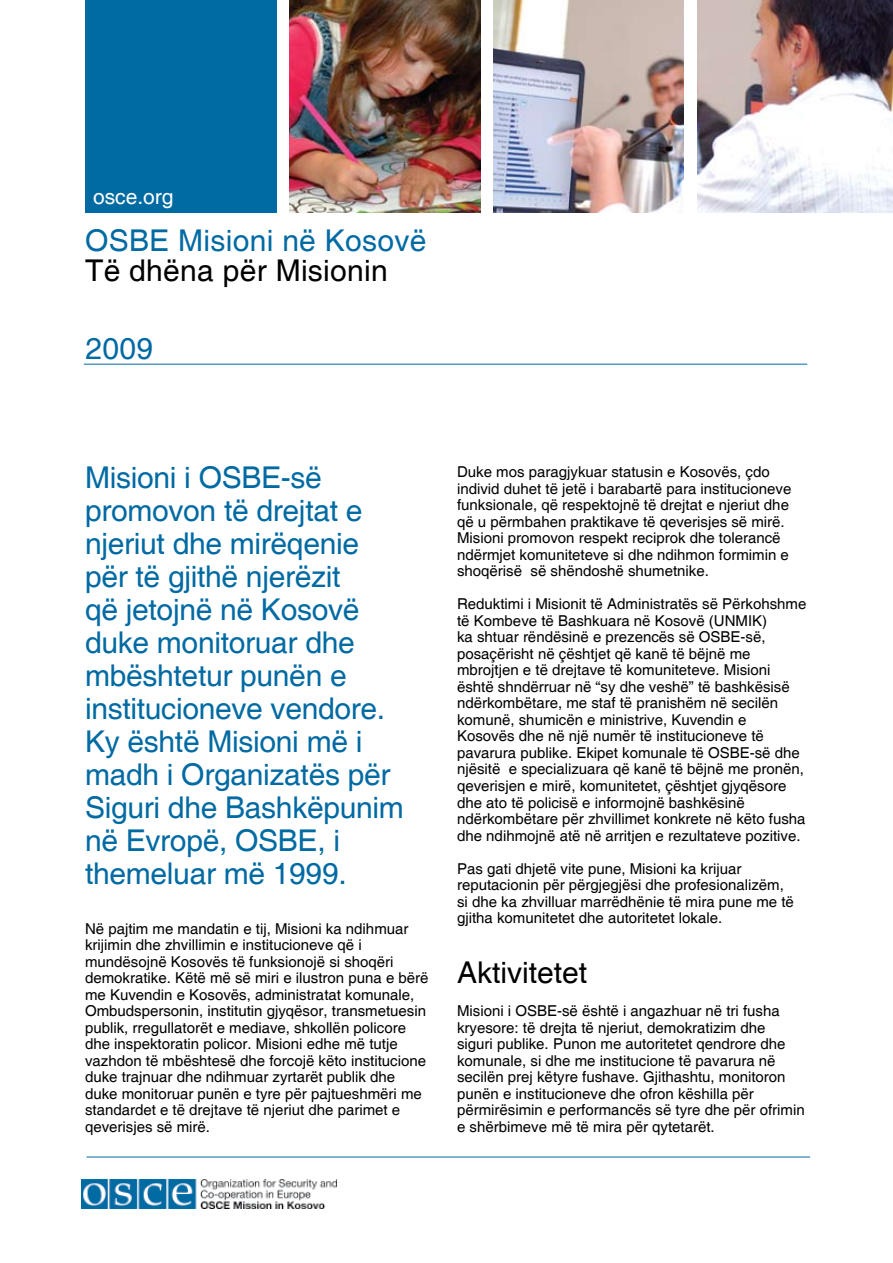
<style>
.page{position:relative;width:893px;height:1263px;background:#fff}
.page>*{position:absolute;margin:0;border:0;box-sizing:border-box;transform-origin:0 0}
.t1{font:30px/33px "Helvetica";letter-spacing:-.01em;color:#006aa3}
.t2{font:30px "Helvetica";letter-spacing:.01em;color:#000}
.t3{font:30px "Helvetica";letter-spacing:.01em;color:#006aa3}
.t4{font:21px "Helvetica";color:#fff}
.t5{font:15px/16.5px "Helvetica";color:#000}
</style>
<div class="page">
<div style="left:85px;top:0;width:191px;height:213px;background:#006aa3"></div>
<hr style="left:84px;top:364px;width:723px;height:1px;background:#006aa3">
<hr style="left:87px;top:1157px;width:723px;height:1px;background:#006aa3">
<img style="left:81px;top:1179px;width:256px;height:30px">
<img style="left:289px;top:0;width:191px;height:213px">
<img style="left:493px;top:0;width:400px;height:213px">
<div style="left:685px;top:0;width:12px;height:220px;background:#fff"></div>
<h2 class="t4" style="left:93px;top:185px;width:82px">osce.org</h2>
<h1 class="t3" style="left:85px;top:223px;width:343px">OSBE Misioni në Kosovë</h1>
<h1 class="t2" style="left:85px;top:253px;width:304px">Të dhëna për Misionin</h1>
<h1 class="t1" style="left:86px;top:333px;width:69px">2009</h1>
<p class="t1" style="left:85px;top:462px;width:320px">Misioni i OSBE-së promovon të drejtat e njeriut dhe mirëqenie për të gjithë njerëzit<br>që jetojnë në Kosovë duke monitoruar dhe mbështetur punën e institucioneve vendore.<br>Ky është Misioni më i madh i Organizatës për<br>Siguri dhe Bashkëpunim në Evropë, OSBE, i themeluar më 1999.</p>
<p class="t5" style="left:85px;top:921px;width:345px">Në pajtim me mandatin e tij, Misioni ka ndihmuar krijimin dhe zhvillimin e institucioneve që i mundësojnë Kosovës të funksionojë si shoqëri demokratike. Këtë më së miri e ilustron puna e bërë me Kuvendin e Kosovës, administratat komunale, Ombudspersonin, institutin gjyqësor, transmetuesin publik, rregullatorët e mediave, shkollën policore dhe inspektoratin policor. Misioni edhe më tutje vazhdon të mbështesë dhe forcojë këto institucione duke trajnuar dhe ndihmuar zyrtarët publik dhe duke monitoruar punën e tyre për pajtueshmëri me standardet e të drejtave të njeriut dhe parimet e qeverisjes së mirë.</p>
<p class="t5" style="left:457px;top:464px;width:336px">Duke mos paragjykuar statusin e Kosovës, çdo individ duhet të jetë i barabartë para institucioneve funksionale, që respektojnë të drejtat e njeriut dhe që u përmbahen praktikave të qeverisjes së mirë.<br>Misioni promovon respekt reciprok dhe tolerancë ndërmjet komuniteteve si dhe ndihmon formimin e shoqërisë së shëndoshë shumetnike.</p>
<p class="t5" style="left:457px;top:596px;width:351px">Reduktimi i Misionit të Administratës së Përkohshme të Kombeve të Bashkuara në Kosovë (UNMIK)<br>ka shtuar rëndësinë e prezencës së OSBE-së, posaçërisht në çështjet që kanë të bëjnë me mbrojtjen e të drejtave të komuniteteve. Misioni është shndërruar në “sy dhe veshë” të bashkësisë ndërkombëtare, me staf të pranishëm në secilën komunë, shumicën e ministrive, Kuvendin e Kosovës dhe në një numër të institucioneve të pavarura publike. Ekipet komunale të OSBE-së dhe njësitë e specializuara që kanë të bëjnë me pronën, qeverisjen e mirë, komunitetet, çështjet gjyqësore dhe ato të policisë e informojnë bashkësinë ndërkombëtare për zhvillimet konkrete në këto fusha dhe ndihmojnë atë në arritjen e rezultateve pozitive.</p>
<p class="t5" style="left:457px;top:860px;width:338px">Pas gati dhjetë vite pune, Misioni ka krijuar reputacionin për përgjegjësi dhe profesionalizëm, si dhe ka zhvilluar marrëdhënie të mira pune me të gjitha komunitetet dhe autoritetet lokale.</p>
<h1 class="t2" style="left:457px;top:955px;width:132px">Aktivitetet</h1>
<p class="t5" style="left:457px;top:1003px;width:349px">Misioni i OSBE-së është i angazhuar në tri fusha kryesore: të drejta të njeriut, demokratizim dhe siguri publike. Punon me autoritetet qendrore dhe komunale, si dhe me institucione të pavarura në secilën prej këtyre fushave. Gjithashtu, monitoron punën e institucioneve dhe ofron këshilla për përmirësimin e performancës së tyre dhe për ofrimin e shërbimeve më të mira për qytetarët.</p>
</div>
